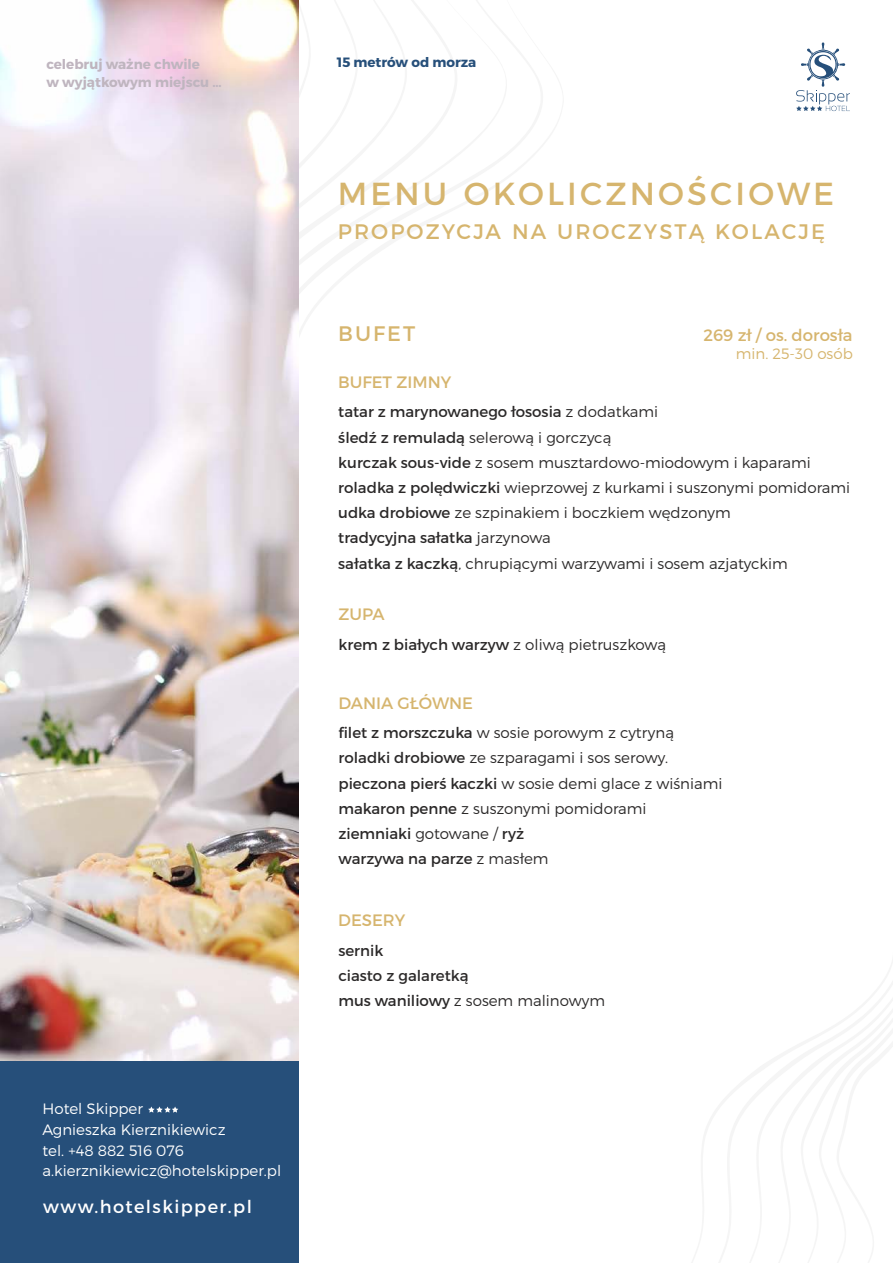
<style>
.page{position:relative;width:893px;height:1263px;background:#fff}
.page>*{position:absolute;margin:0;border:0;box-sizing:border-box;transform-origin:0 0}
.t1{font:31.8px "Montserrat";letter-spacing:.1em;color:#d6b56e}
.t2{font:21px "Montserrat";letter-spacing:.1em;color:#d6b56e}
.t3{font:17.7px "Montserrat";letter-spacing:.08em;color:#fff}
.t4{font:16.5px "Montserrat";color:#d6b56e}
.t5{font:300 15px/25.2px "Montserrat";color:#2b2929}
.t6{font:15px/25.2px "Montserrat";color:#2b2929}
.t7{font:300 15px/20.7px "Montserrat";color:#fff}
.t8{font:300 15px "Montserrat";color:#d6b56e}
.t9{font:700 13.5px "Montserrat";color:#bfb5bf}
.t10{font:700 13.5px "Montserrat";color:#264f7a}
.s1{font-weight:400}
.s2{font-weight:300}
</style>
<div class="page">
<img style="left:0;top:0;width:299px;height:1062px">
<svg style="left:796px;top:43px;width:54px;height:68px"></svg>
<div style="left:0;top:1062px;width:299px;height:201px;background:#264f7a"></div>
<svg style="left:148px;top:1106px;width:30px;height:7px"></svg>
<p class="t9" style="left:46px;top:56px;width:155px">celebruj ważne chwile</p>
<p class="t10" style="left:337px;top:54px;width:141px">15 metrów od morza</p>
<p class="t9" style="left:46px;top:74px;width:177px">w wyjątkowym miejscu …</p>
<h1 class="t1" style="left:338px;top:174px;width:498px">MENU OKOLICZNOŚCIOWE</h1>
<h2 class="t2" style="left:338px;top:218px;width:489px">PROPOZYCJA NA UROCZYSTĄ KOLACJĘ</h2>
<h2 class="t2" style="left:338px;top:320px;width:79px">BUFET</h2>
<p class="t4" style="left:338px;top:372px;width:115px">BUFET ZIMNY</p>
<p class="t4" style="left:703px;top:325px;width:151px">269 zł / os. dorosła</p>
<p class="t8" style="left:736px;top:344px;width:118px">min. 25-30 osób</p>
<p class="t5" style="left:338px;top:399px;width:513px"><span class="s1">tatar z marynowanego łososia</span> z dodatkami<br><span class="s1">śledź z remuladą</span> selerową i gorczycą<br><span class="s1">kurczak sous-vide</span> z sosem musztardowo-miodowym i kaparami <span class="s1">roladka z polędwiczki</span> wieprzowej z kurkami i suszonymi pomidorami <span class="s1">udka drobiowe</span> ze szpinakiem i boczkiem wędzonym<br><span class="s1">tradycyjna sałatka</span> jarzynowa<br><span class="s1">sałatka z kaczką</span>, chrupiącymi warzywami i sosem azjatyckim</p>
<p class="t4" style="left:338px;top:604px;width:48px">ZUPA</p>
<p class="t6" style="left:339px;top:631px;width:329px">krem z białych warzyw <span class="s2">z oliwą pietruszkową</span></p>
<p class="t4" style="left:338px;top:693px;width:136px">DANIA GŁÓWNE</p>
<p class="t5" style="left:338px;top:720px;width:385px"><span class="s1">filet z morszczuka</span> w sosie porowym z cytryną <span class="s1">roladki drobiowe</span> ze szparagami i sos serowy. <span class="s1">pieczona pierś kaczki</span> w sosie demi glace z wiśniami <span class="s1">makaron penne</span> z suszonymi pomidorami <span class="s1">ziemniaki</span> gotowane / <span class="s1">ryż<br>warzywa na parze</span> z masłem</p>
<p class="t4" style="left:338px;top:910px;width:69px">DESERY</p>
<p class="t7" style="left:43px;top:1099px;width:240px">Hotel Skipper<br>Agnieszka Kierznikiewicz<br>tel. +48 882 516 076 a.kierznikiewicz@hotelskipper.pl</p>
<p class="t3" style="left:43px;top:1195px;width:210px">www.hotelskipper.pl</p>
<p class="t6" style="left:338px;top:938px;width:268px">sernik<br>ciasto z galaretką<br>mus waniliowy <span class="s2">z sosem malinowym</span></p>
</div>
